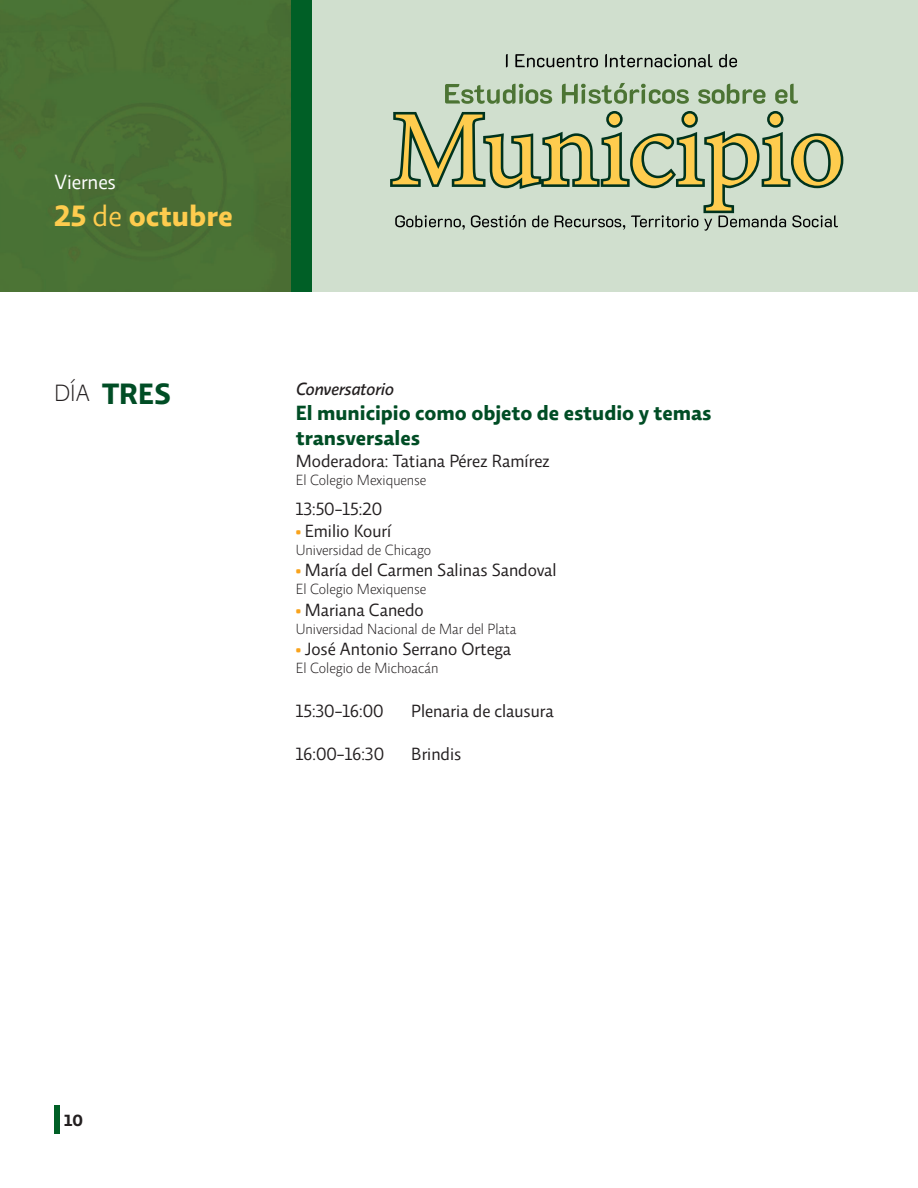
<style>
.page{position:relative;width:918px;height:1188px;background:#fff}
.page>*{position:absolute;margin:0;border:0;box-sizing:border-box;transform-origin:0 0}
.t1{font:700 30px "Relato Sans OT";color:#fecc4e}
.t2{font:700 30px "Relato Sans OT";color:#004d25}
.t3{font:700 21px/25.2px "Relato Sans OT";color:#004d25}
.t4{font:21px "Relato Sans OT";color:#fff}
.t5{font:18px "Relato Sans OT";color:#231f20}
.t6{font:italic 18px "Relato Sans OT Mediumt";color:#231f20}
.t7{font:700 16.5px "Relato Sans OT";color:#231f20}
.t8{font:300 15px "Relato Sans OT";color:#231f20}
.s1{font-weight:400}
.s2{font-weight:300;font-size:24px;color:#231f20}
.s3{font-weight:900;color:#f9a31b}
</style>
<div class="page">
<div style="left:0;top:0;width:292px;height:291px;background:#4a7234"></div>
<div style="left:312px;top:0;width:606px;height:292px;background:#d0dfce"></div>
<div style="left:292px;top:0;width:20px;height:292px;background:#005f26"></div>
<div style="left:54px;top:1106px;width:6px;height:28px;background:#005f26"></div>
<svg style="left:445px;top:84px;width:107px;height:16px"></svg>
<svg style="left:562px;top:83px;width:127px;height:17px"></svg>
<svg style="left:698px;top:84px;width:68px;height:16px"></svg>
<svg style="left:775px;top:84px;width:19px;height:16px"></svg>
<svg style="left:506px;top:54px;width:2px;height:13px"></svg>
<svg style="left:515px;top:54px;width:83px;height:13px"></svg>
<svg style="left:605px;top:54px;width:108px;height:13px"></svg>
<svg style="left:719px;top:54px;width:18px;height:13px"></svg>
<svg style="left:390px;top:100px;width:454px;height:87px"></svg>
<svg style="left:393px;top:114px;width:448px;height:117px"></svg>
<p class="t4" style="left:54px;top:170px;width:63px">Viernes</p>
<h1 class="t1" style="left:54px;top:197px;width:180px">25 <span class="s1">de</span> octubre</h1>
<h1 class="t2" style="left:54px;top:375px;width:119px"><span class="s2">DÍA</span> TRES</h1>
<p class="t6" style="left:296px;top:378px;width:99px">Conversatorio</p>
<p class="t3" style="left:296px;top:400px;width:417px">El municipio como objeto de estudio y temas transversales</p>
<p class="t5" style="left:296px;top:450px;width:255px">Moderadora: Tatiana Pérez Ramírez</p>
<p class="t8" style="left:296px;top:471px;width:132px">El Colegio Mexiquense</p>
<p class="t5" style="left:296px;top:498px;width:88px">13:50-15:20</p>
<p class="t5" style="left:296px;top:520px;width:97px"><span class="s3">•</span> Emilio Kourí</p>
<p class="t8" style="left:296px;top:541px;width:137px">Universidad de Chicago</p>
<p class="t5" style="left:296px;top:559px;width:262px"><span class="s3">•</span> María del Carmen Salinas Sandoval</p>
<p class="t8" style="left:296px;top:580px;width:132px">El Colegio Mexiquense</p>
<p class="t5" style="left:296px;top:599px;width:130px"><span class="s3">•</span> Mariana Canedo</p>
<p class="t8" style="left:296px;top:620px;width:222px">Universidad Nacional de Mar del Plata</p>
<p class="t5" style="left:296px;top:639px;width:217px"><span class="s3">•</span> José Antonio Serrano Ortega</p>
<p class="t8" style="left:296px;top:659px;width:144px">El Colegio de Michoacán</p>
<p class="t5" style="left:296px;top:700px;width:89px">15:30-16:00</p>
<p class="t5" style="left:411px;top:700px;width:144px">Plenaria de clausura</p>
<p class="t5" style="left:296px;top:743px;width:90px">16:00-16:30</p>
<p class="t5" style="left:411px;top:743px;width:51px">Brindis</p>
<p class="t7" style="left:64px;top:1110px;width:20px">10</p>
</div>
